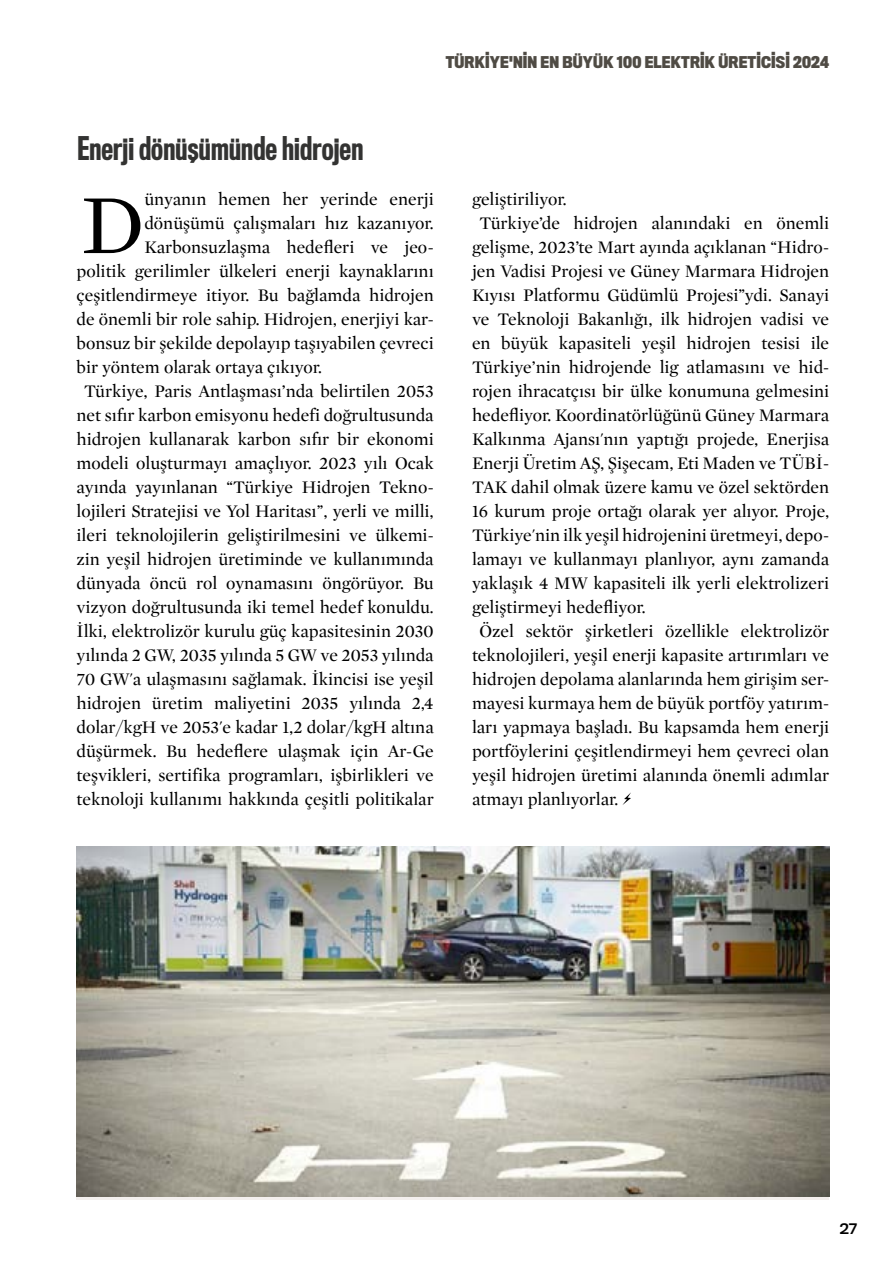
<style>
.page{position:relative;width:893px;height:1263px;background:#fff}
.page>*{position:absolute;margin:0;border:0;box-sizing:border-box;transform-origin:0 0}
.t1{font:85.5px "Mercury Text G1";color:#000}
.t2{font:500 30px "Titling Gothic FB Comp";letter-spacing:.005em;color:#333332}
.t3{font:18px "Mercury Display";color:#000}
.t4{font:700 15px "Titling Gothic FB Cond";letter-spacing:.01em;color:#4f4b44}
.t5{font:13.5px "Titling Gothic FB Normal Standard";color:#000}
</style>
<div class="page">
<img style="left:77px;top:846px;width:752px;height:350px">
<svg style="left:622px;top:792px;width:9px;height:13px"></svg>
<p class="t4" style="left:446px;top:52px;width:385px">TÜRKİYE'NİN EN BÜYÜK 100 ELEKTRİK ÜRETİCİSİ 2024</p>
<h2 class="t2" style="left:77px;top:130px;width:288px">Enerji dönüşümünde hidrojen</h2>
<h1 class="t1" style="left:81px;top:163px;width:65px">D</h1>
<p class="t3" style="left:144px;top:187px;width:291px">ünyanın hemen her yerinde enerji</p>
<p class="t3" style="left:144px;top:211px;width:291px">dönüşümü çalışmaları hız kazanıyor.</p>
<p class="t3" style="left:144px;top:235px;width:291px">Karbonsuzlaşma hedefleri ve jeo-</p>
<p class="t3" style="left:77px;top:259px;width:359px">politik gerilimler ülkeleri enerji kaynaklarını</p>
<p class="t3" style="left:77px;top:283px;width:359px">çeşitlendirmeye itiyor. Bu bağlamda hidrojen</p>
<p class="t3" style="left:77px;top:307px;width:359px">de önemli bir role sahip. Hidrojen, enerjiyi kar-</p>
<p class="t3" style="left:77px;top:331px;width:359px">bonsuz bir şekilde depolayıp taşıyabilen çevreci</p>
<p class="t3" style="left:77px;top:355px;width:247px">bir yöntem olarak ortaya çıkıyor.</p>
<p class="t3" style="left:84px;top:379px;width:351px">Türkiye, Paris Antlaşması’nda belirtilen 2053</p>
<p class="t3" style="left:77px;top:403px;width:359px">net sıfır karbon emisyonu hedefi doğrultusunda</p>
<p class="t3" style="left:77px;top:427px;width:359px">hidrojen kullanarak karbon sıfır bir ekonomi</p>
<p class="t3" style="left:77px;top:451px;width:359px">modeli oluşturmayı amaçlıyor. 2023 yılı Ocak</p>
<p class="t3" style="left:77px;top:475px;width:359px">ayında yayınlanan “Türkiye Hidrojen Tekno-</p>
<p class="t3" style="left:77px;top:499px;width:359px">lojileri Stratejisi ve Yol Haritası”, yerli ve milli,</p>
<p class="t3" style="left:77px;top:523px;width:359px">ileri teknolojilerin geliştirilmesini ve ülkemi-</p>
<p class="t3" style="left:77px;top:547px;width:359px">zin yeşil hidrojen üretiminde ve kullanımında</p>
<p class="t3" style="left:77px;top:571px;width:359px">dünyada öncü rol oynamasını öngörüyor. Bu</p>
<p class="t3" style="left:77px;top:595px;width:359px">vizyon doğrultusunda iki temel hedef konuldu.</p>
<p class="t3" style="left:77px;top:619px;width:359px">İlki, elektrolizör kurulu güç kapasitesinin 2030</p>
<p class="t3" style="left:77px;top:643px;width:359px">yılında 2 GW, 2035 yılında 5 GW ve 2053 yılında</p>
<p class="t3" style="left:77px;top:667px;width:359px">70 GW'a ulaşmasını sağlamak. İkincisi ise yeşil</p>
<p class="t3" style="left:77px;top:691px;width:359px">hidrojen üretim maliyetini 2035 yılında 2,4</p>
<p class="t3" style="left:77px;top:715px;width:359px">dolar/kgH ve 2053'e kadar 1,2 dolar/kgH altına</p>
<p class="t3" style="left:77px;top:739px;width:359px">düşürmek. Bu hedeflere ulaşmak için Ar-Ge</p>
<p class="t3" style="left:77px;top:762px;width:359px">teşvikleri, sertifika programları, işbirlikleri ve</p>
<p class="t3" style="left:77px;top:786px;width:359px">teknoloji kullanımı hakkında çeşitli politikalar</p>
<p class="t3" style="left:472px;top:186px;width:96px">geliştiriliyor.</p>
<p class="t3" style="left:479px;top:210px;width:351px">Türkiye’de hidrojen alanındaki en önemli</p>
<p class="t3" style="left:472px;top:234px;width:359px">gelişme, 2023’te Mart ayında açıklanan “Hidro-</p>
<p class="t3" style="left:472px;top:258px;width:359px">jen Vadisi Projesi ve Güney Marmara Hidrojen</p>
<p class="t3" style="left:472px;top:282px;width:359px">Kıyısı Platformu Güdümlü Projesi”ydi. Sanayi</p>
<p class="t3" style="left:472px;top:306px;width:359px">ve Teknoloji Bakanlığı, ilk hidrojen vadisi ve</p>
<p class="t3" style="left:472px;top:330px;width:359px">en büyük kapasiteli yeşil hidrojen tesisi ile</p>
<p class="t3" style="left:472px;top:354px;width:359px">Türkiye’nin hidrojende lig atlamasını ve hid-</p>
<p class="t3" style="left:472px;top:378px;width:359px">rojen ihracatçısı bir ülke konumuna gelmesini</p>
<p class="t3" style="left:472px;top:402px;width:359px">hedefliyor. Koordinatörlüğünü Güney Marmara</p>
<p class="t3" style="left:472px;top:426px;width:359px">Kalkınma Ajansı'nın yaptığı projede, Enerjisa</p>
<p class="t3" style="left:472px;top:450px;width:359px">Enerji Üretim AŞ, Şişecam, Eti Maden ve TÜBİ-</p>
<p class="t3" style="left:472px;top:474px;width:359px">TAK dahil olmak üzere kamu ve özel sektörden</p>
<p class="t3" style="left:472px;top:498px;width:359px">16 kurum proje ortağı olarak yer alıyor. Proje,</p>
<p class="t3" style="left:472px;top:522px;width:359px">Türkiye'nin ilk yeşil hidrojenini üretmeyi, depo-</p>
<p class="t3" style="left:472px;top:546px;width:359px">lamayı ve kullanmayı planlıyor, aynı zamanda</p>
<p class="t3" style="left:472px;top:570px;width:359px">yaklaşık 4 MW kapasiteli ilk yerli elektrolizeri</p>
<p class="t3" style="left:472px;top:594px;width:175px">geliştirmeyi hedefliyor.</p>
<p class="t3" style="left:479px;top:618px;width:351px">Özel sektör şirketleri özellikle elektrolizör</p>
<p class="t3" style="left:472px;top:642px;width:359px">teknolojileri, yeşil enerji kapasite artırımları ve</p>
<p class="t3" style="left:472px;top:666px;width:359px">hidrojen depolama alanlarında hem girişim ser-</p>
<p class="t3" style="left:472px;top:690px;width:359px">mayesi kurmaya hem de büyük portföy yatırım-</p>
<p class="t3" style="left:472px;top:714px;width:359px">ları yapmaya başladı. Bu kapsamda hem enerji</p>
<p class="t3" style="left:472px;top:738px;width:359px">portföylerini çeşitlendirmeyi hem çevreci olan</p>
<p class="t3" style="left:472px;top:762px;width:359px">yeşil hidrojen üretimi alanında önemli adımlar</p>
<p class="t3" style="left:472px;top:786px;width:148px">atmayı planlıyorlar.</p>
<p class="t5" style="left:840px;top:1221px;width:18px">27</p>
</div>
